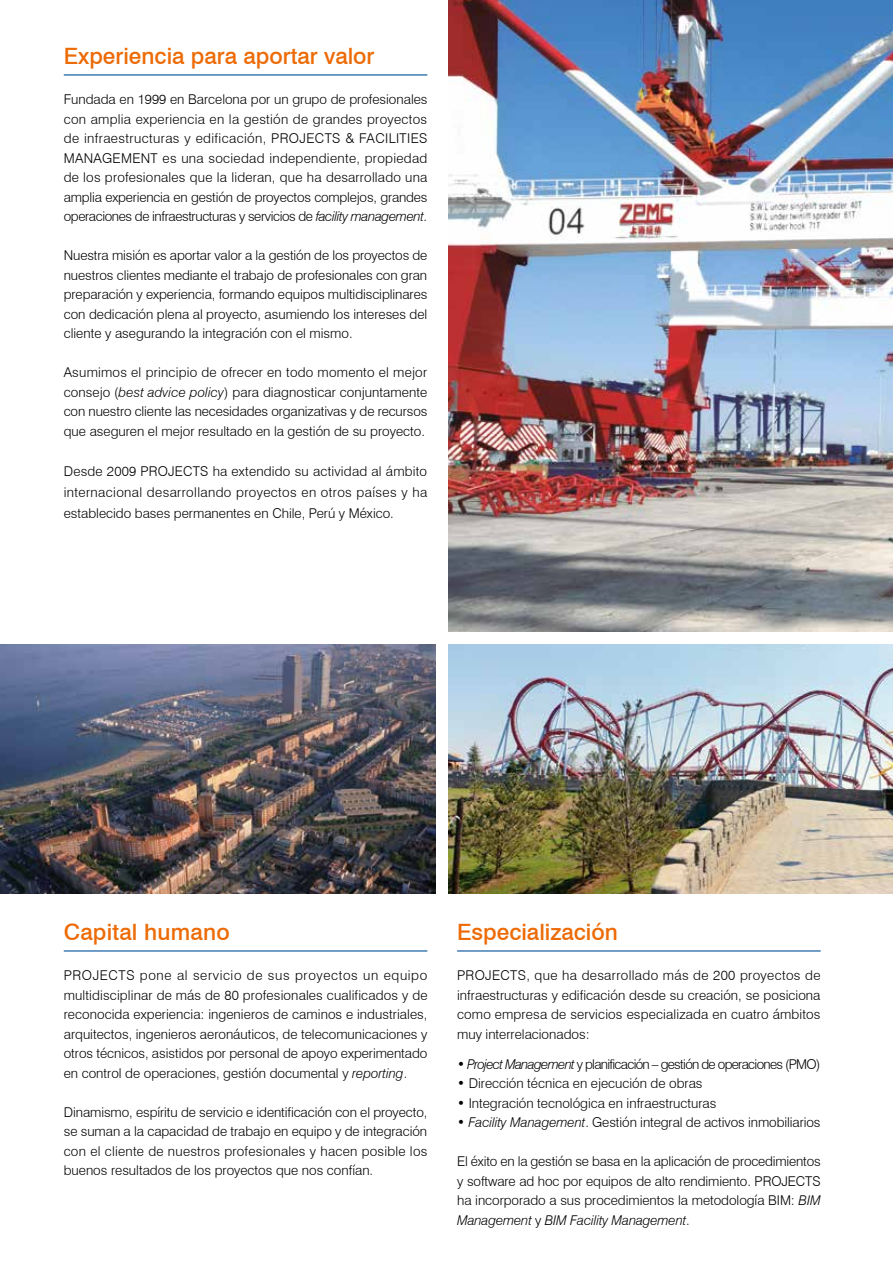
<style>
.page{position:relative;width:893px;height:1263px;background:#fff}
.page>*{position:absolute;margin:0;border:0;box-sizing:border-box;transform-origin:0 0}
.t1{font:500 22.5px "Swiss 721 BT";color:#ed6b06}
.t2{font:300 13.5px/19.5px "Swiss 721 BT";color:#000;text-align:justify}
.t3{font:300 13.5px "Swiss 721 BT";letter-spacing:-.05em;color:#000}
.s1{font-style:italic}
</style>
<div class="page">
<img style="left:0;top:644px;width:436px;height:249px">
<img style="left:449px;top:644px;width:444px;height:249px">
<img style="left:449px;top:0;width:444px;height:631px">
<hr style="left:64px;top:74px;width:363px;height:2px;background:#00529c">
<hr style="left:64px;top:950px;width:363px;height:1px;background:#00529c">
<hr style="left:457px;top:950px;width:364px;height:1px;background:#00529c">
<h1 class="t1" style="left:64px;top:42px;width:312px">Experiencia para aportar valor</h1>
<p class="t2" style="left:64px;top:90px;width:365px">Fundada en 1999 en Barcelona por un grupo de profesionales con amplia experiencia en la gestión de grandes proyectos de infraestructuras y edificación, PROJECTS &amp; FACILITIES MANAGEMENT es una sociedad independiente, propiedad de los profesionales que la lideran, que ha desarrollado una amplia experiencia en gestión de proyectos complejos, grandes operaciones de infraestructuras y servicios de <span class="s1">facility management</span>.</p>
<p class="t2" style="left:64px;top:246px;width:365px">Nuestra misión es aportar valor a la gestión de los proyectos de nuestros clientes mediante el trabajo de profesionales con gran preparación y experiencia, formando equipos multidisciplinares con dedicación plena al proyecto, asumiendo los intereses del cliente y asegurando la integración con el mismo.</p>
<p class="t2" style="left:64px;top:363px;width:365px">Asumimos el principio de ofrecer en todo momento el mejor consejo (<span class="s1">best advice policy</span>) para diagnosticar conjuntamente con nuestro cliente las necesidades organizativas y de recursos que aseguren el mejor resultado en la gestión de su proyecto.</p>
<p class="t2" style="left:64px;top:461px;width:365px;line-height:21px">Desde 2009 PROJECTS ha extendido su actividad al ámbito internacional desarrollando proyectos en otros países y ha establecido bases permanentes en Chile, Perú y México.</p>
<h1 class="t1" style="left:64px;top:918px;width:168px">Capital humano</h1>
<p class="t2" style="left:64px;top:966px;width:365px">PROJECTS pone al servicio de sus proyectos un equipo multidisciplinar de más de 80 profesionales cualificados y de reconocida experiencia: ingenieros de caminos e industriales, arquitectos, ingenieros aeronáuticos, de telecomunicaciones y otros técnicos, asistidos por personal de apoyo experimentado en control de operaciones, gestión documental y <span class="s1">reporting</span>.</p>
<p class="t2" style="left:64px;top:1102px;width:365px">Dinamismo, espíritu de servicio e identificación con el proyecto, se suman a la capacidad de trabajo en equipo y de integración con el cliente de nuestros profesionales y hacen posible los buenos resultados de los proyectos que nos confían.</p>
<h1 class="t1" style="left:457px;top:918px;width:162px">Especialización</h1>
<p class="t2" style="left:457px;top:966px;width:365px">PROJECTS, que ha desarrollado más de 200 proyectos de infraestructuras y edificación desde su creación, se posiciona como empresa de servicios especializada en cuatro ámbitos muy interrelacionados:</p>
<p class="t3" style="left:457px;top:1056px;width:365px">• <span class="s1">Project Management</span> y planificación – gestión de operaciones (PMO)</p>
<p class="t2" style="left:457px;top:1074px;width:247px">• Dirección técnica en ejecución de obras</p>
<p class="t2" style="left:457px;top:1093px;width:261px">• Integración tecnológica en infraestructuras</p>
<p class="t2" style="left:457px;top:1113px;width:365px">• <span class="s1">Facility Management</span>. Gestión integral de activos inmobiliarios</p>
<p class="t2" style="left:457px;top:1152px;width:365px">El éxito en la gestión se basa en la aplicación de procedimientos y software ad hoc por equipos de alto rendimiento. PROJECTS ha incorporado a sus procedimientos la metodología BIM: <span class="s1">BIM Management</span> y <span class="s1">BIM Facility Management</span>.</p>
</div>
